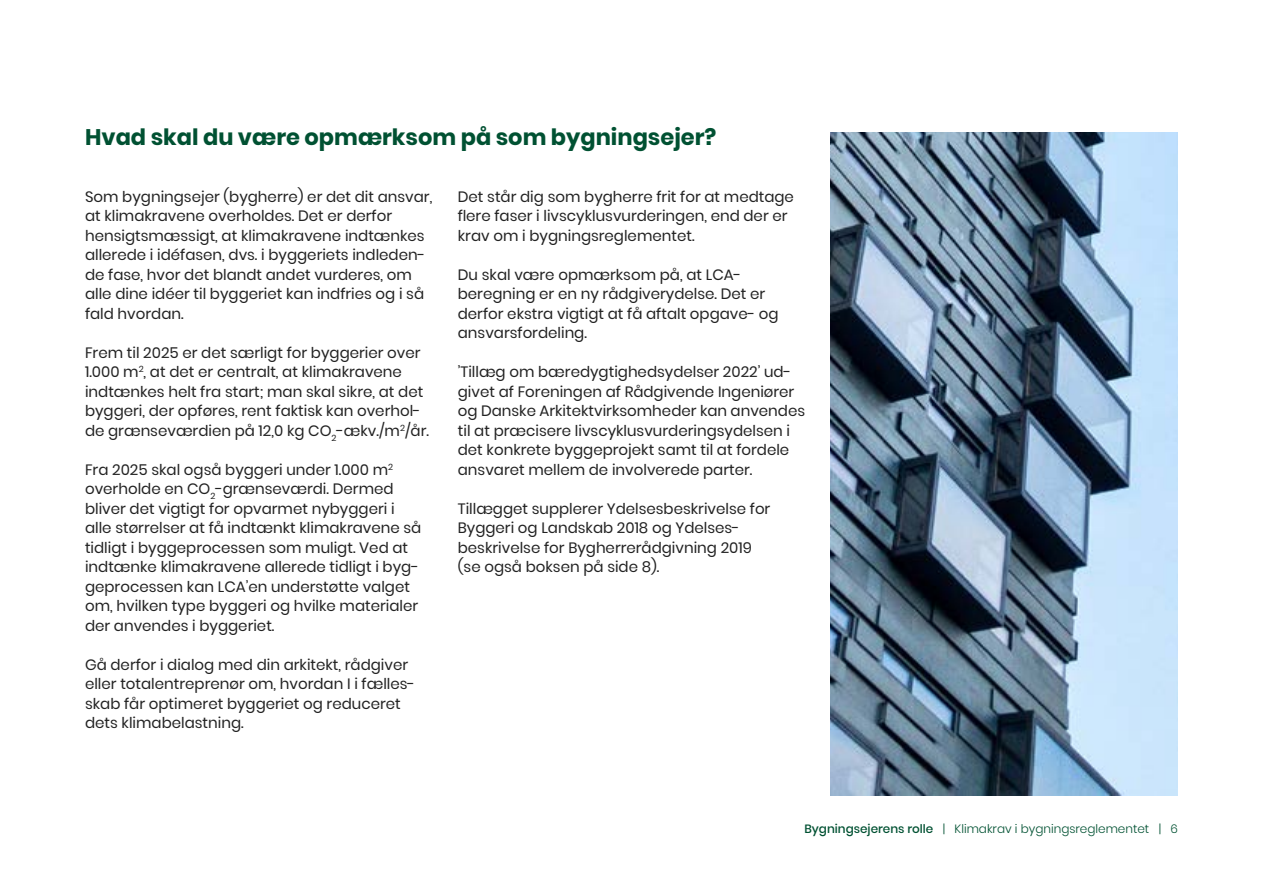
<style>
.page{position:relative;width:1263px;height:893px;background:#fff}
.page>*{position:absolute;margin:0;border:0;box-sizing:border-box;transform-origin:0 0}
.t1{font:700 22.5px "Poppins";color:#005132}
.t2{font:15px/19.5px "Poppins";color:#222}
.t3{font:300 12px "Poppins";color:#005132}
.s1{font-weight:500}
</style>
<div class="page">
<img style="left:831px;top:132px;width:347px;height:663px">
<h1 class="t1" style="left:85px;top:124px;width:633px">Hvad skal du være opmærksom på som bygningsejer?</h1>
<p class="t2" style="left:85px;top:187px;width:349px">Som bygningsejer (bygherre) er det dit ansvar, at klimakravene overholdes. Det er derfor hensigtsmæssigt, at klimakravene indtænkes allerede i idéfasen, dvs. i byggeriets indleden&shy;de fase, hvor det blandt andet vurderes, om alle dine idéer til byggeriet kan indfries og i så fald hvordan.</p>
<p class="t2" style="left:85px;top:343px;width:345px">Frem til 2025 er det særligt for byggerier over 1.000 m<sup>2</sup>, at det er centralt, at klimakravene indtænkes helt fra start; man skal sikre, at det byggeri, der opføres, rent faktisk kan overhol&shy;de grænseværdien på 12,0 kg CO<sub>2</sub>-ækv./m<sup>2</sup>/år.</p>
<p class="t2" style="left:85px;top:460px;width:338px">Fra 2025 skal også byggeri under 1.000 m<sup>2 </sup>overholde en CO<sub>2</sub>-grænseværdi. Dermed bliver det vigtigt for opvarmet nybyggeri i alle størrelser at få indtænkt klimakravene så tidligt i byggeprocessen som muligt. Ved at indtænke klimakravene allerede tidligt i byg&shy;geprocessen kan LCA’en understøtte valget om, hvilken type byggeri og hvilke materialer der anvendes i byggeriet.</p>
<p class="t2" style="left:85px;top:655px;width:332px">Gå derfor i dialog med din arkitekt, rådgiver eller totalentreprenør om, hvordan I i fælles&shy;skab får optimeret byggeriet og reduceret dets klimabelastning.</p>
<p class="t2" style="left:458px;top:187px;width:338px">Det står dig som bygherre frit for at medtage flere faser i livscyklusvurderingen, end der er krav om i bygningsreglementet.</p>
<p class="t2" style="left:458px;top:265px;width:322px">Du skal være opmærksom på, at LCA&shy;beregning er en ny rådgiverydelse. Det er derfor ekstra vigtigt at få aftalt opgave- og ansvarsfordeling.</p>
<p class="t2" style="left:458px;top:362px;width:349px">’Tillæg om bæredygtighedsydelser 2022’ ud&shy;givet af Foreningen af Rådgivende Ingeniører og Danske Arkitektvirksomheder kan anvendes til at præcisere livscyklusvurderingsydelsen i det konkrete byggeprojekt samt til at fordele ansvaret mellem de involverede parter.</p>
<p class="t2" style="left:458px;top:499px;width:314px">Tillægget supplerer Ydelsesbeskrivelse for Byggeri og Landskab 2018 og Ydelses&shy;beskrivelse for Bygherrerådgivning 2019 (se også boksen på side 8).</p>
<p class="t3" style="left:804px;top:822px;width:375px"><span class="s1">Bygningsejerens rolle</span> | Klimakrav i bygningsreglementet | 6</p>
</div>
